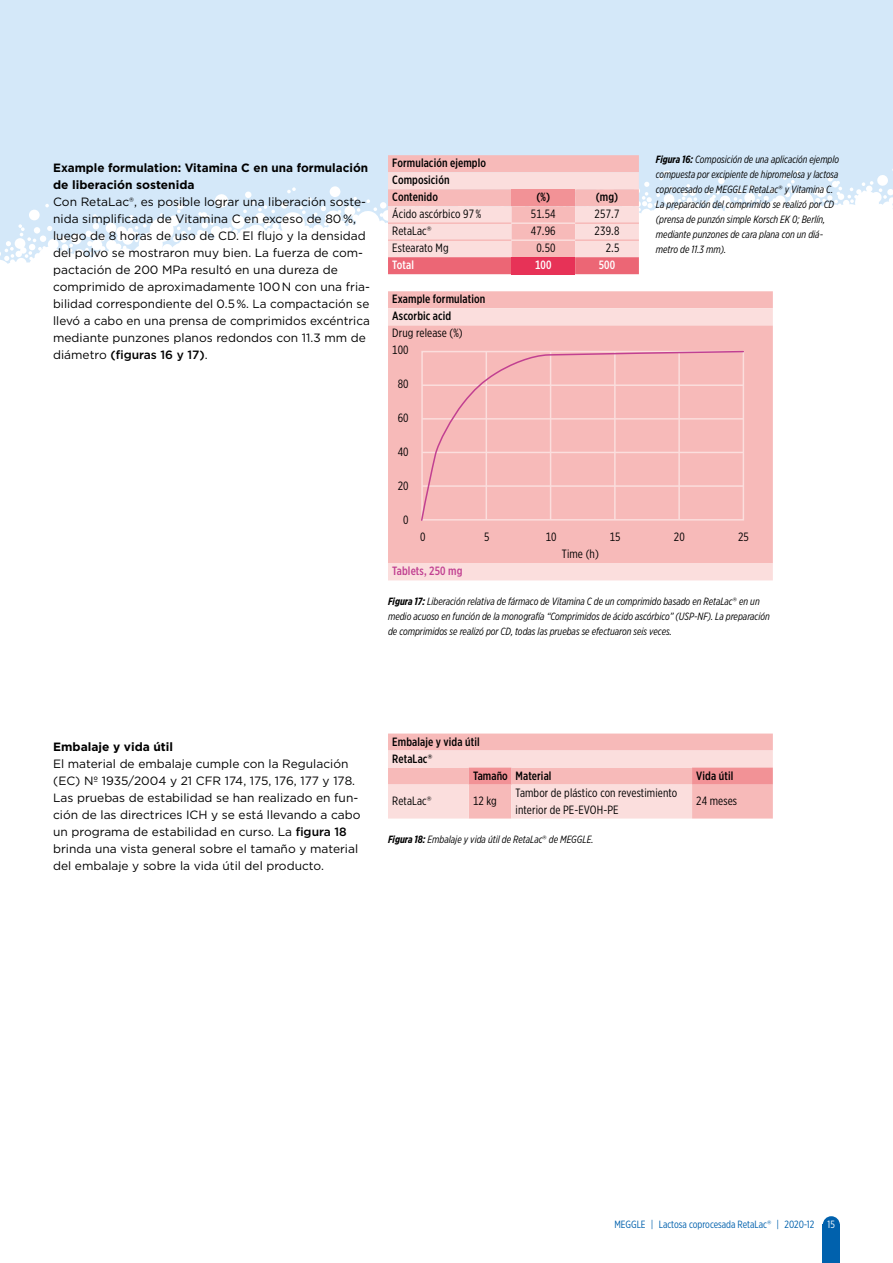
<style>
.page{position:relative;width:893px;height:1263px;background:#fff}
.page>*{position:absolute;margin:0;border:0;box-sizing:border-box;transform-origin:0 0}
.t1{font:12px/17px "Gotham";color:#000}
.t2{font:12px/17px "Gotham X Narrow";letter-spacing:.01em;color:#000}
.t3{font:500 12px/17px "Gotham X Narrow";letter-spacing:.01em;color:#000}
.t4{font:700 12px/17px "Gotham";color:#000}
.t5{font:500 12px "Gotham X Narrow";letter-spacing:.01em;color:#c14091}
.t6{font:500 12px "Gotham X Narrow";letter-spacing:.01em;color:#fff}
.t7{font:italic 10.5px/15px "Gotham X Narrow";color:#000}
.t8{font:10.5px "Gotham X Narrow";color:#0061ad}
.t9{font:10.5px "Gotham X Narrow";color:#fff}
.s1{font-weight:500}
.s2{font-family:"Gotham"}
.s3{font-weight:700}
.s4{font-family:"Gotham";font-style:normal}
</style>
<div class="page">
<div style="left:0;top:0;width:893px;height:455px;background:#d4e8f9"></div>
<svg style="left:0;top:169px;width:893px;height:286px;fill:#fff"></svg>
<div style="left:823px;top:1225px;width:17px;height:38px;background:#0061ad"></div>
<div style="left:823px;top:1216px;width:17px;height:17px;background:#0061ad;border-radius:50%"></div>
<div style="left:388px;top:291px;width:385px;height:17px;background:#f7bab9"></div>
<svg style="left:388px;top:308px;width:385px;height:272px;background:#f8c3c2"></svg>
<svg style="left:420px;top:350px;width:325px;height:172px;background:#f6bdbd"></svg>
<svg style="left:388px;top:733px;width:385px;height:85px;background:#f8c9c8"></svg>
<svg style="left:388px;top:155px;width:251px;height:119px;background:#f7c0c1"></svg>
<div style="left:511px;top:257px;width:64px;height:17px;background:#e73257"></div>
<hr style="left:388px;top:222px;width:123px;height:2px;background:#f7bab9">
<hr style="left:388px;top:239px;width:123px;height:2px;background:#f7bab9">
<hr style="left:575px;top:222px;width:64px;height:2px;background:#f7bab9">
<hr style="left:575px;top:239px;width:64px;height:2px;background:#f7bab9">
<hr style="left:511px;top:222px;width:64px;height:2px;background:#fbdedd">
<hr style="left:511px;top:239px;width:64px;height:2px;background:#fbdedd">
<p class="t4" style="left:53px;top:159px;width:317px">Example formulation: Vitamina C en una formulación de liberación sostenida</p>
<p class="t1" style="left:53px;top:193px;width:318px">Con RetaLac®, es posible lograr una liberación soste&shy;nida simplificada de Vitamina C en exceso de 80 %, luego de 8 horas de uso de CD. El flujo y la densidad del polvo se mostraron muy bien. La fuerza de com&shy;pactación de 200 MPa resultó en una dureza de comprimido de aproximadamente 100 N con una fria&shy;bilidad correspondiente del 0.5 %. La compactación se llevó a cabo en una prensa de comprimidos excéntrica mediante punzones planos redondos con 11.3 mm de diámetro <span class="s1">(figuras 16 y 17)</span>.</p>
<p class="t3" style="left:392px;top:154px;width:95px">Formulación ejemplo<br>Composición<br>Contenido</p>
<p class="t3" style="left:536px;top:188px;width:15px">(%)</p>
<p class="t3" style="left:596px;top:188px;width:24px">(mg)</p>
<p class="t2" style="left:392px;top:205px;width:90px">Ácido ascórbico 97 %</p>
<p class="t2" style="left:531px;top:205px;width:26px">51.54</p>
<p class="t2" style="left:595px;top:205px;width:26px">257.7</p>
<p class="t2" style="left:392px;top:222px;width:41px">RetaLac<span class="s2">®</span></p>
<p class="t2" style="left:531px;top:222px;width:26px">47.96</p>
<p class="t2" style="left:595px;top:222px;width:26px">239.8</p>
<p class="t2" style="left:392px;top:239px;width:58px">Estearato Mg</p>
<p class="t2" style="left:536px;top:239px;width:21px">0.50</p>
<p class="t2" style="left:606px;top:239px;width:15px">2.5</p>
<p class="t6" style="left:392px;top:258px;width:23px">Total</p>
<p class="t6" style="left:535px;top:258px;width:18px">100</p>
<p class="t6" style="left:599px;top:258px;width:18px">500</p>
<p class="t7" style="left:656px;top:151px;width:185px"><span class="s3">Figura 16:</span> Composición de una aplicación ejemplo compuesta por excipiente de hipromelosa y lactosa coprocesado de MEGGLE RetaLac<span class="s4">®</span> y Vitamina C.<br>La preparación del comprimido se realizó por CD (prensa de punzón simple Korsch EK 0; Berlín, mediante punzones de cara plana con un diá&shy;metro de 11.3 mm).</p>
<p class="t3" style="left:392px;top:290px;width:95px">Example formulation<br>Ascorbic acid</p>
<p class="t2" style="left:392px;top:324px;width:72px">Drug release (%)<br>100</p>
<p class="t2" style="left:398px;top:375px;width:12px">80</p>
<p class="t2" style="left:398px;top:409px;width:12px">60</p>
<p class="t2" style="left:398px;top:443px;width:12px">40</p>
<p class="t2" style="left:398px;top:478px;width:12px">20</p>
<p class="t2" style="left:403px;top:512px;width:7px">0</p>
<p class="t2" style="left:420px;top:529px;width:7px">0</p>
<p class="t2" style="left:484px;top:529px;width:7px">5</p>
<p class="t2" style="left:546px;top:529px;width:12px">10</p>
<p class="t2" style="left:610px;top:529px;width:12px">15</p>
<p class="t2" style="left:674px;top:529px;width:12px">20</p>
<p class="t2" style="left:738px;top:529px;width:12px">25</p>
<p class="t2" style="left:562px;top:546px;width:38px">Time (h)</p>
<p class="t5" style="left:392px;top:564px;width:72px">Tablets, 250 mg</p>
<p class="t7" style="left:388px;top:593px;width:383px"><span class="s3">Figura 17:</span> Liberación relativa de fármaco de Vitamina C de un comprimido basado en RetaLac<span class="s4">®</span> en un medio acuoso en función de la monografía “Comprimidos de ácido ascórbico” (USP-NF). La preparación de comprimidos se realizó por CD, todas las pruebas se efectuaron seis veces.</p>
<p class="t4" style="left:53px;top:738px;width:122px">Embalaje y vida útil</p>
<p class="t1" style="left:53px;top:755px;width:309px">El material de embalaje cumple con la Regulación (EC) Nº 1935/2004 y 21 CFR 174, 175, 176, 177 y 178.<br>Las pruebas de estabilidad se han realizado en fun&shy;ción de las directrices ICH y se está llevando a cabo un programa de estabilidad en curso. La <span class="s1">figura 18 </span>brinda una vista general sobre el tamaño y material del embalaje y sobre la vida útil del producto.</p>
<p class="t3" style="left:392px;top:733px;width:89px">Embalaje y vida útil</p>
<p class="t3" style="left:392px;top:750px;width:41px">RetaLac<span class="s2">®</span></p>
<p class="t3" style="left:473px;top:767px;width:80px">Tamaño Material</p>
<p class="t3" style="left:696px;top:767px;width:38px">Vida útil</p>
<p class="t2" style="left:392px;top:792px;width:41px">RetaLac<span class="s2">®</span></p>
<p class="t2" style="left:473px;top:792px;width:25px">12 kg</p>
<p class="t2" style="left:516px;top:784px;width:163px">Tambor de plástico con revestimiento interior de PE-EVOH-PE</p>
<p class="t2" style="left:696px;top:792px;width:42px">24 meses</p>
<p class="t7" style="left:388px;top:832px;width:207px"><span class="s3">Figura 18:</span> Embalaje y vida útil de RetaLac<span class="s4">®</span> de MEGGLE.</p>
<p class="t8" style="left:614px;top:1218px;width:201px">MEGGLE | Lactosa coprocesada RetaLac<span class="s2">®</span> | 2020-12</p>
<p class="t9" style="left:828px;top:1218px;width:9px">15</p>
</div>
